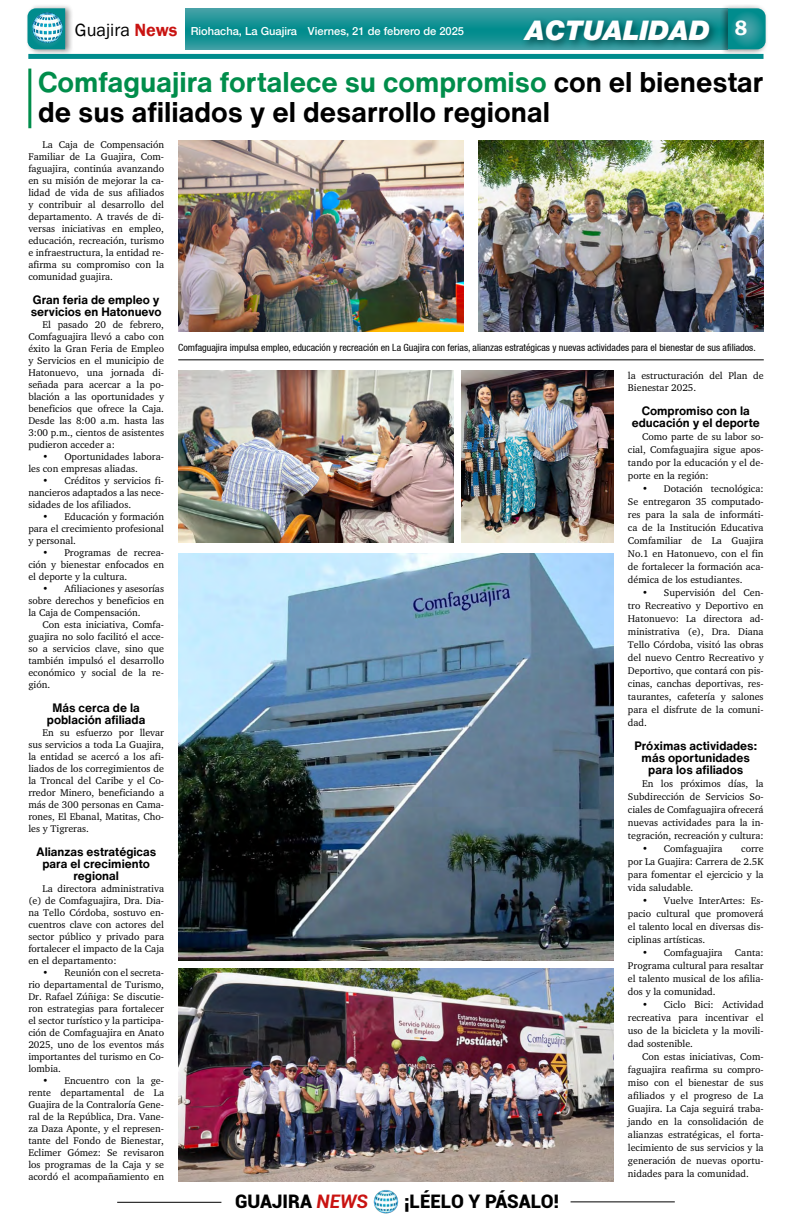
<style>
.page{position:relative;width:792px;height:1224px;background:#fff}
.page>*{position:absolute;margin:0;border:0;box-sizing:border-box;transform-origin:0 0}
.t1{font:700 28.1px/29.8px "Helvetica Now Text";color:#000}
.t2{font:italic 900 27px "Helvetica Neue";color:#fff}
.t3{font:900 18.7px "Roboto";color:#000}
.t4{font:18.2px "Franklin Gothic";color:#000}
.t5{font:700 12px/12px "Helvetica Now Text";color:#000;text-align:center}
.t6{font:500 11.1px "Helvetica 65";color:#fff}
.t7{font:10px/12px "Charter";color:#000;text-align:justify}
.t8{font:condensed 10px "Helvetica 57";color:#000}
.s1{font-weight:600;color:#c91311}
.s2{color:#008d4b}
.s3{font-weight:700;font-style:italic;color:#c91311}
</style>
<div class="page">
<hr style="left:117px;top:1202px;width:104px;height:1px;background:#000">
<hr style="left:571px;top:1201px;width:104px;height:1px;background:#000">
<img style="left:374px;top:1190px;width:24px;height:24px">
<hr style="left:28px;top:69px;width:3px;height:59px;background:#008d4b">
<svg style="left:185px;top:8px;width:535px;height:41px;background:#229699"></svg>
<div style="left:25px;top:3px;width:49px;height:52px;background:#000;opacity:.45"></div>
<svg style="left:27px;top:8px;width:38px;height:41px"></svg>
<div style="left:720px;top:3px;width:48px;height:52px;background:#000;opacity:.45"></div>
<svg style="left:728px;top:8px;width:38px;height:41px;background:#1b9597"></svg>
<img style="left:31px;top:11px;width:32px;height:32px">
<div style="left:28px;top:54px;width:736px;height:5px;background:#008c8d"></div>
<div style="left:520px;top:16px;width:199px;height:35px;background:#000;opacity:.45"></div>
<img style="left:178px;top:553px;width:436px;height:407px">
<img style="left:178px;top:969px;width:436px;height:212px">
<img style="left:178px;top:370px;width:275px;height:173px">
<img style="left:462px;top:370px;width:152px;height:173px">
<img style="left:478px;top:141px;width:286px;height:191px">
<img style="left:178px;top:141px;width:286px;height:191px">
<hr style="left:178px;top:360px;width:586px;height:1px;background:#000">
<h3 class="t4" style="left:75px;top:19px;width:104px">Guajira <span class="s1">News</span></h3>
<p class="t6" style="left:191px;top:25px;width:275px">Riohacha, La Guajira Viernes, 21 de febrero de 2025</p>
<h2 class="t2" style="left:526px;top:14px;width:223px">ACTUALIDAD <sup>8</sup></h2>
<h1 class="t1" style="left:38px;top:67px;width:727px"><span class="s2">Comfaguajira fortalece su compromiso</span> con el bienestar de sus afiliados y el desarrollo regional</h1>
<p class="t7" style="left:28px;top:139px;width:137px;text-indent:14px">La Caja de Compensación Familiar de La Guajira, Com&shy;faguajira, continúa avanzando en su misión de mejorar la ca&shy;lidad de vida de sus afiliados y contribuir al desarrollo del departamento. A través de di&shy;versas iniciativas en empleo, educación, recreación, turismo e infraestructura, la entidad re&shy;afirma su compromiso con la comunidad guajira.</p>
<p class="t5" style="left:31px;top:294px;width:132px;text-align:left">Gran feria de empleo y servicios en Hatonuevo</p>
<p class="t7" style="left:28px;top:319px;width:137px;text-indent:14px">El pasado 20 de febrero, Comfaguajira llevó a cabo con éxito la Gran Feria de Empleo y Servicios en el municipio de Hatonuevo, una jornada di&shy;señada para acercar a la po&shy;blación a las oportunidades y beneficios que ofrece la Caja.<br>Desde las 8:00 a.m. hasta las 3:00 p.m., cientos de asistentes pudieron acceder a:</p>
<p class="t7" style="left:28px;top:451px;width:137px;text-indent:14px">• Oportunidades labora&shy;les con empresas aliadas.</p>
<p class="t7" style="left:28px;top:475px;width:137px;text-indent:14px">• Créditos y servicios fi&shy;nancieros adaptados a las nece&shy;sidades de los afiliados.</p>
<p class="t7" style="left:28px;top:511px;width:137px;text-indent:14px">• Educación y formación para el crecimiento profesional y personal.</p>
<p class="t7" style="left:28px;top:547px;width:137px;text-indent:14px">• Programas de recrea&shy;ción y bienestar enfocados en el deporte y la cultura.</p>
<p class="t7" style="left:28px;top:583px;width:137px;text-indent:14px">• Afiliaciones y asesorías sobre derechos y beneficios en la Caja de Compensación.</p>
<p class="t7" style="left:28px;top:619px;width:137px;text-indent:14px">Con esta iniciativa, Comfa&shy;guajira no solo facilitó el acce&shy;so a servicios clave, sino que también impulsó el desarrollo económico y social de la re&shy;gión.</p>
<p class="t5" style="left:47px;top:702px;width:100px">Más cerca de la población afiliada</p>
<p class="t7" style="left:28px;top:727px;width:137px;text-indent:14px">En su esfuerzo por llevar sus servicios a toda La Guajira, la entidad se acercó a los afi&shy;liados de los corregimientos de la Troncal del Caribe y el Co&shy;rredor Minero, beneficiando a más de 300 personas en Cama&shy;rones, El Ebanal, Matitas, Cho&shy;les y Tigreras.</p>
<p class="t5" style="left:36px;top:846px;width:122px">Alianzas estratégicas para el crecimiento regional</p>
<p class="t7" style="left:28px;top:883px;width:137px;text-indent:14px">La directora administrativa (e) de Comfaguajira, Dra. Dia&shy;na Tello Córdoba, sostuvo en&shy;cuentros clave con actores del sector público y privado para fortalecer el impacto de la Caja en el departamento:</p>
<p class="t7" style="left:28px;top:967px;width:137px;text-indent:14px">• Reunión con el secreta&shy;rio departamental de Turismo, Dr. Rafael Zúñiga: Se discutie&shy;ron estrategias para fortalecer el sector turístico y la participa&shy;ción de Comfaguajira en Anato 2025, uno de los eventos más importantes del turismo en Co&shy;lombia.</p>
<p class="t7" style="left:28px;top:1075px;width:137px;text-indent:14px">• Encuentro con la ge&shy;rente departamental de La Guajira de la Contraloría Gene&shy;ral de la República, Dra. Vane&shy;za Daza Aponte, y el represen&shy;tante del Fondo de Bienestar, Eclimer Gómez: Se revisaron los programas de la Caja y se acordó el acompañamiento en</p>
<p class="t8" style="left:178px;top:341px;width:579px">Comfaguajira impulsa empleo, educación y recreación en La Guajira con ferias, alianzas estratégicas y nuevas actividades para el bienestar de sus afiliados.</p>
<h3 class="t3" style="left:235px;top:1189px;width:134px">GUAJIRA <span class="s3">NEWS</span></h3>
<h3 class="t3" style="left:404px;top:1189px;width:157px">¡LÉELO Y PÁSALO!</h3>
<p class="t7" style="left:628px;top:369px;width:137px">la estructuración del Plan de<br>Bienestar 2025.</p>
<p class="t5" style="left:632px;top:404px;width:130px">Compromiso con la educación y el deporte</p>
<p class="t7" style="left:628px;top:430px;width:137px;line-height:13px;text-indent:14px">Como parte de su labor so&shy;cial, Comfaguajira sigue apos&shy;tando por la educación y el de&shy;porte en la región:</p>
<p class="t7" style="left:628px;top:482px;width:137px;line-height:13px;text-indent:14px">• Dotación tecnológica:<br>Se entregaron 35 computado&shy;res para la sala de informáti&shy;ca de la Institución Educativa Comfamiliar de La Guajira No.1 en Hatonuevo, con el fin de fortalecer la formación aca&shy;démica de los estudiantes.</p>
<p class="t7" style="left:628px;top:586px;width:137px;line-height:13px;text-indent:14px">• Supervisión del Cen&shy;tro Recreativo y Deportivo en Hatonuevo: La directora ad&shy;ministrativa (e), Dra. Diana Tello Córdoba, visitó las obras del nuevo Centro Recreativo y Deportivo, que contará con pis&shy;cinas, canchas deportivas, res&shy;taurantes, cafetería y salones para el disfrute de la comuni&shy;dad.</p>
<p class="t5" style="left:634px;top:739px;width:124px">Próximas actividades: más oportunidades para los afiliados</p>
<p class="t7" style="left:628px;top:777px;width:137px;line-height:13px;text-indent:14px">En los próximos días, la Subdirección de Servicios So&shy;ciales de Comfaguajira ofrecerá nuevas actividades para la in&shy;tegración, recreación y cultura:</p>
<p class="t7" style="left:642px;top:842px;width:82px">• Comfaguajira</p>
<p class="t7" style="left:628px;top:842px;width:137px;line-height:13px;text-indent:113px">corre por La Guajira: Carrera de 2.5K para fomentar el ejercicio y la vida saludable.</p>
<p class="t7" style="left:628px;top:894px;width:137px;line-height:13px;text-indent:14px">• Vuelve InterArtes: Es&shy;pacio cultural que promoverá el talento local en diversas dis&shy;ciplinas artísticas.</p>
<p class="t7" style="left:628px;top:946px;width:137px;line-height:13px;text-indent:14px">• Comfaguajira Canta:<br>Programa cultural para resaltar el talento musical de los afilia&shy;dos y la comunidad.</p>
<p class="t7" style="left:628px;top:998px;width:137px;line-height:13px;text-indent:14px">• Ciclo Bici: Actividad recreativa para incentivar el uso de la bicicleta y la movili&shy;dad sostenible.</p>
<p class="t7" style="left:628px;top:1050px;width:137px;line-height:13px;text-indent:14px">Con estas iniciativas, Com&shy;faguajira reafirma su compro&shy;miso con el bienestar de sus afiliados y el progreso de La Guajira. La Caja seguirá traba&shy;jando en la consolidación de alianzas estratégicas, el forta&shy;lecimiento de sus servicios y la generación de nuevas oportu&shy;nidades para la comunidad.</p>
</div>
